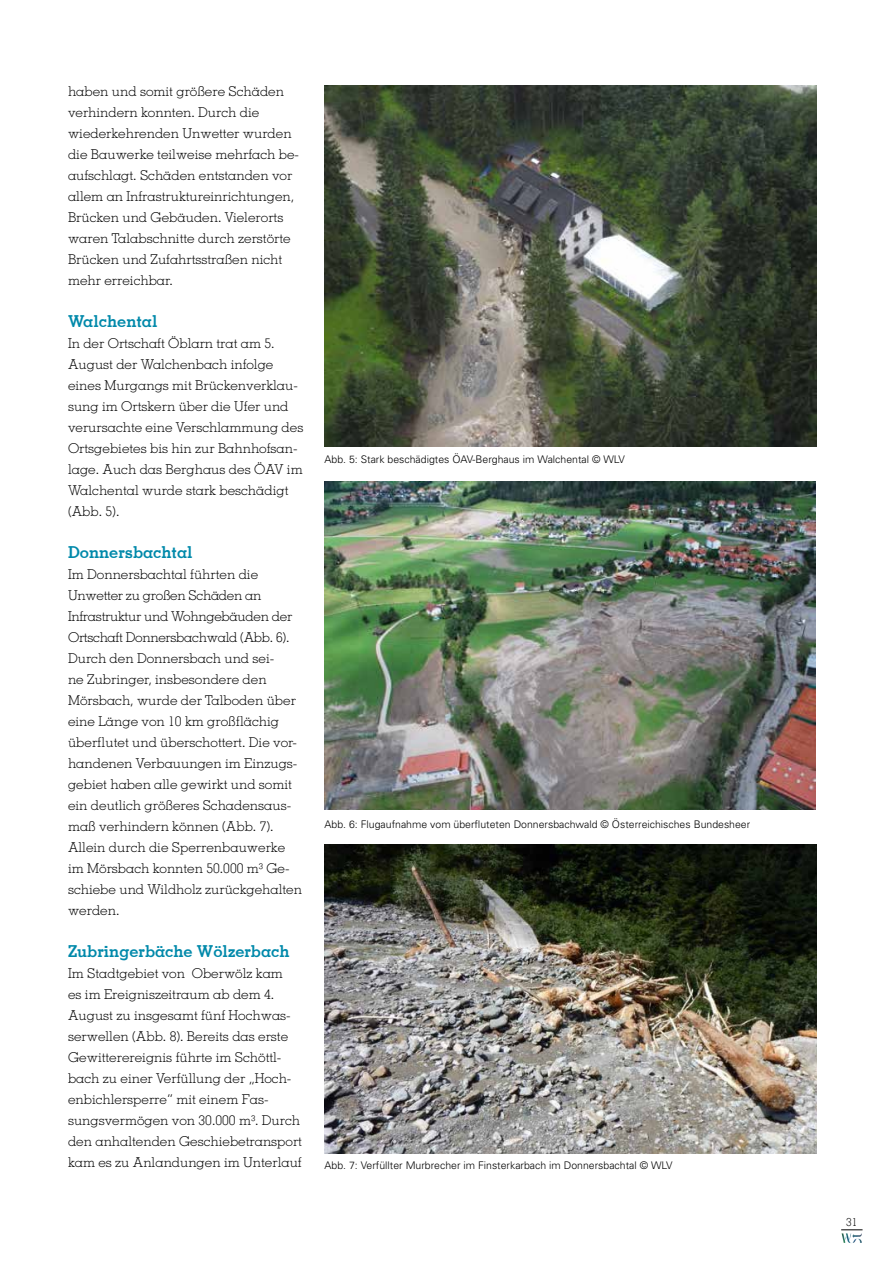
<style>
.page{position:relative;width:893px;height:1263px;background:#fff}
.page>*{position:absolute;margin:0;border:0;box-sizing:border-box;transform-origin:0 0}
.t1{font:700 16.5px "Memphis";color:#0089aa}
.t2{font:300 13.5px/21px "Memphis";color:#000}
.t3{font:300 11.25px "Memphis";color:#000}
.t4{font:300 10.5px "Univers";color:#000}
</style>
<div class="page">
<img style="left:841px;top:1233px;width:21px;height:10px">
<svg style="left:841px;top:1229px;width:21px;height:1px"></svg>
<img style="left:325px;top:86px;width:491px;height:360px">
<img style="left:325px;top:481px;width:491px;height:329px">
<img style="left:325px;top:844px;width:491px;height:309px">
<p class="t2" style="left:68px;top:80px;width:233px">haben und somit größere Schäden verhindern konnten. Durch die wiederkehrenden Unwetter wurden die Bauwerke teilweise mehrfach be&shy;aufschlagt. Schäden entstanden vor allem an Infrastruktureinrichtungen, Brücken und Gebäuden. Vielerorts waren Talabschnitte durch zerstörte Brücken und Zufahrtsstraßen nicht mehr erreichbar.</p>
<p class="t1" style="left:68px;top:311px;width:91px">Walchental</p>
<p class="t2" style="left:68px;top:332px;width:237px">In der Ortschaft Öblarn trat am 5.<br>August der Walchenbach infolge eines Murgangs mit Brückenverklau&shy;sung im Ortskern über die Ufer und verursachte eine Verschlammung des<br>Ortsgebietes bis hin zur Bahnhofsan&shy;lage. Auch das Berghaus des ÖAV im<br>Walchental wurde stark beschädigt (Abb. 5).</p>
<p class="t1" style="left:68px;top:542px;width:126px">Donnersbachtal</p>
<p class="t2" style="left:68px;top:563px;width:235px">Im Donnersbachtal führten die<br>Unwetter zu großen Schäden an<br>Infrastruktur und Wohngebäuden der<br>Ortschaft Donnersbachwald (Abb. 6).<br>Durch den Donnersbach und sei-<br>ne Zubringer, insbesondere den<br>Mörsbach, wurde der Talboden über eine Länge von 10 km großflächig überflutet und überschottert. Die vor&shy;handenen Verbauungen im Einzugs&shy;gebiet haben alle gewirkt und somit ein deutlich größeres Schadensaus&shy;maß verhindern können (Abb. 7).<br>Allein durch die Sperrenbauwerke im Mörsbach konnten 50.000 m³ Ge&shy;schiebe und Wildholz zurückgehalten werden.</p>
<p class="t1" style="left:68px;top:941px;width:223px">Zubringerbäche Wölzerbach</p>
<p class="t2" style="left:68px;top:962px;width:236px">Im Stadtgebiet von Oberwölz kam<br>es im Ereigniszeitraum ab dem 4.<br>August zu insgesamt fünf Hochwas&shy;serwellen (Abb. 8). Bereits das erste Gewitterereignis führte im Schöttl&shy;bach zu einer Verfüllung der „Hoch&shy;enbichlersperre“ mit einem Fas&shy;sungsvermögen von 30.000 m³. Durch den anhaltenden Geschiebetransport kam es zu Anlandungen im Unterlauf</p>
<p class="t4" style="left:325px;top:453px;width:302px">Abb. 5: Stark beschädigtes ÖAV-Berghaus im Walchental © WLV</p>
<p class="t4" style="left:325px;top:818px;width:427px">Abb. 6: Flugaufnahme vom überfluteten Donnersbachwald © Österreichisches Bundesheer</p>
<p class="t4" style="left:325px;top:1159px;width:349px">Abb. 7: Verfüllter Murbrecher im Finsterkarbach im Donnersbachtal © WLV</p>
<p class="t3" style="left:846px;top:1215px;width:13px">31</p>
</div>
